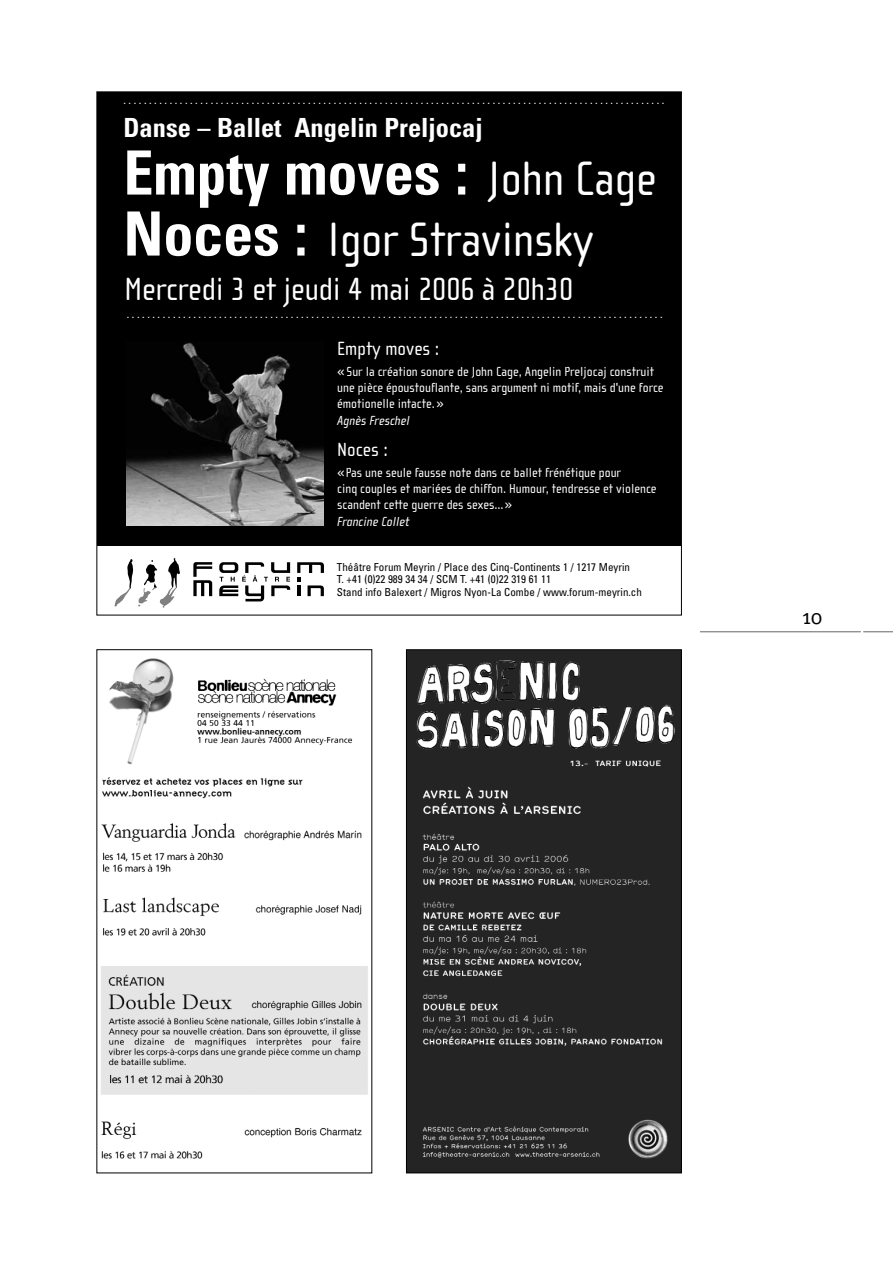
<style>
.page{position:relative;width:893px;height:1263px;background:#fff}
.page>*{position:absolute;margin:0;border:0;box-sizing:border-box;transform-origin:0 0}
.t1{font:61.05px "Univers Condensed Bold+GRTUFH";color:#fff}
.t2{font:49.5px "Cholla Sans Regular+NBDTZF";letter-spacing:-.005em;color:#fff}
.t3{font:33px "Cholla Sans Regular+NBDTZF";letter-spacing:-.005em;color:#fff}
.t4{font:26.4px "Univers Condensed Bold+GRTUFH";color:#fff}
.t5{font:21.6px "Meta Plus Normal";color:#000}
.t6{font:19.65px "Cholla Sans Regular+NBDTZF";color:#fff}
.t7{font:13.5px/16.2px "Cholla Sans Regular+NBDTZF";color:#fff}
.t8{font:13.5px "Cholla Sans Italic+QATQRY";color:#fff}
.t9{font:11.55px "Univers Condensed+QHVUOW";color:#fff}
.t10{font:10.95px/12.6px "Univers Condensed+QHVUOW";color:#000}
.s1{font-family:"Cholla Sans Regular+NBDTZF";font-size:49.5px}
.s2{font-family:"Univers Condensed Bold+GRTUFH";font-size:61.05px}
</style>
<div class="page">
<hr style="left:863px;top:631px;width:30px;height:1px;background:#808080">
<hr style="left:700px;top:631px;width:161px;height:1px;background:#808080">
<svg style="left:99px;top:94px;width:581px;height:514px;background:#252525"></svg>
<img style="left:408px;top:651px;width:272px;height:520px">
<div style="left:406px;top:649px;width:276px;height:524px;border:1px solid #000"></div>
<img style="left:101px;top:658px;width:267px;height:501px">
<p class="t9" style="left:124px;top:96px;width:542px">..........................................................................................................</p>
<h3 class="t4" style="left:124px;top:112px;width:361px">Danse – Ballet Angelin Preljocaj</h3>
<h1 class="t1" style="left:124px;top:138px;width:534px">Empty moves : <span class="s1">John Cage</span></h1>
<h2 class="t2" style="left:124px;top:223px;width:472px"><span class="s2">Noces :</span> Igor Stravinsky</h2>
<h3 class="t3" style="left:125px;top:278px;width:450px">Mercredi 3 et jeudi 4 mai 2006 à 20h30</h3>
<p class="t9" style="left:127px;top:309px;width:537px">.........................................................................................................</p>
<h3 class="t6" style="left:337px;top:342px;width:104px">Empty moves :</h3>
<p class="t7" style="left:337px;top:365px;width:328px">« Sur la création sonore de John Cage, Angelin Preljocaj construit une pièce époustouflante, sans argument ni motif, mais d'une force émotionelle intacte. »</p>
<p class="t8" style="left:337px;top:412px;width:74px">Agnès Freschel</p>
<h3 class="t6" style="left:337px;top:443px;width:52px">Noces :</h3>
<p class="t7" style="left:337px;top:466px;width:321px">«Pas une seule fausse note dans ce ballet frénétique pour<br>cinq couples et mariées de chiffon. Humour, tendresse et violence scandent cette guerre des sexes...»</p>
<p class="t8" style="left:337px;top:513px;width:74px">Francine Collet</p>
<p class="t10" style="left:337px;top:561px;width:306px">Théâtre Forum Meyrin / Place des Cinq-Continents 1 / 1217 Meyrin<br>T. +41 (0)22 989 34 34 / SCM T. +41 (0)22 319 61 11<br>Stand info Balexert / Migros Nyon-La Combe / www.forum-meyrin.ch</p>
<h3 class="t5" style="left:802px;top:608px;width:22px">10</h3>
</div>
